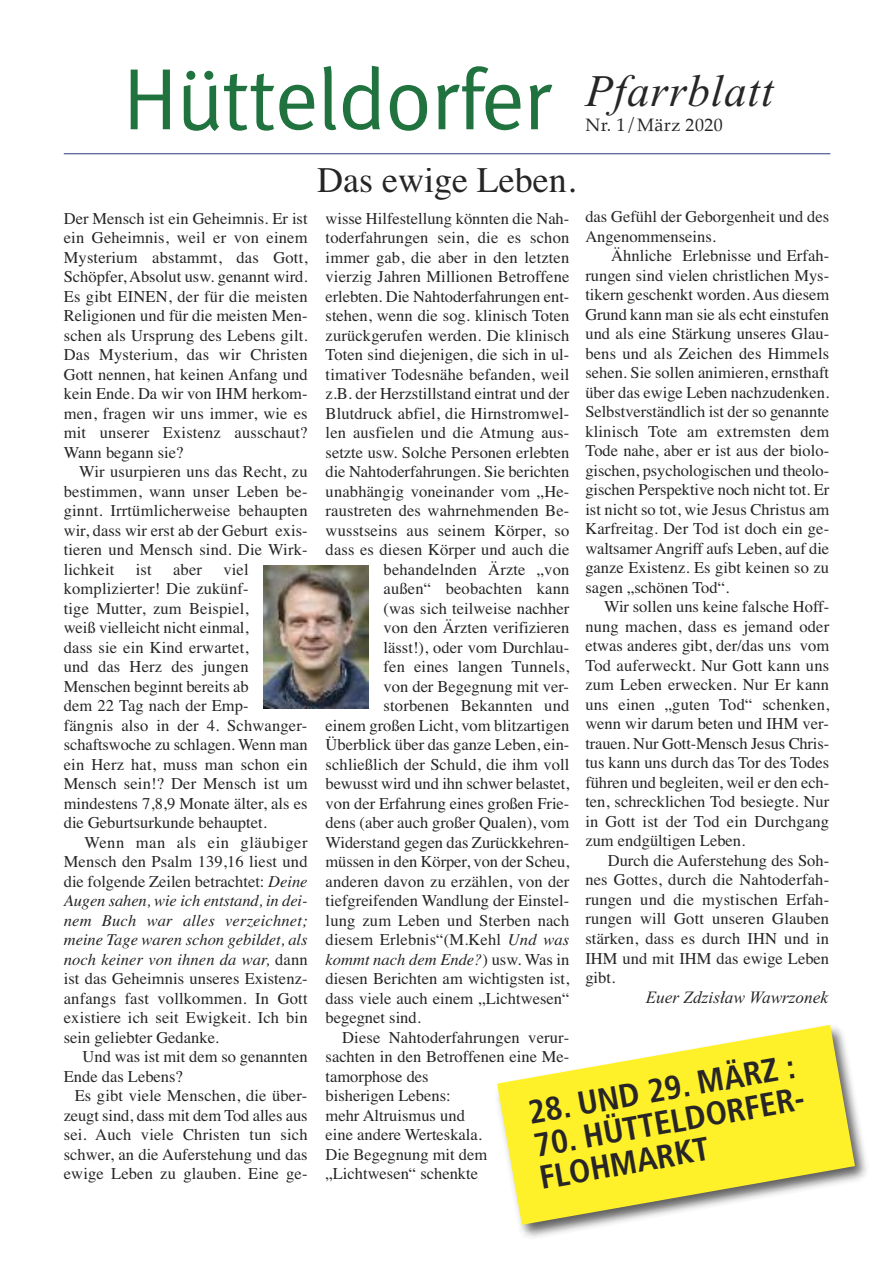
<style>
.page{position:relative;width:893px;height:1263px;background:#fff}
.page>*{position:absolute;margin:0;border:0;box-sizing:border-box;transform-origin:0 0}
.t1{font:87px "Meta";letter-spacing:-.015em;color:#20733f}
.t2{font:italic 45px "Times New Roman";letter-spacing:.02em;color:#272526}
.t3{font:36px "Times";color:#272526}
.t4{font:700 condensed 33px/33px "Frutiger";color:#272526}
.t5{font:18px "Palatino";letter-spacing:.02em;color:#272526}
.t6{font:italic 17.25px "Times New Roman";color:#272526}
.t7{font:16.5px/19.5px "Times";color:#272526;text-align:justify}
.t8{font:italic 16.5px "Times";color:#272526}
.s1{font-style:italic}
.s2{font-style:normal}
</style>
<div class="page">
<img style="left:264px;top:565px;width:105px;height:143px">
<hr style="left:64px;top:153px;width:766px;height:1px;background:#283d7b">
<img style="left:520px;top:1103px;width:347px;height:135px">
<svg style="left:497px;top:1025px;width:358px;height:200px;fill:#fff129"></svg>
<h1 class="t1" style="left:123px;top:48px;width:430px">Hütteldorfer</h1>
<h2 class="t2" style="left:585px;top:64px;width:190px">Pfarrblatt</h2>
<p class="t5" style="left:585px;top:117px;width:139px">Nr. 1/März 2020</p>
<p class="t7" style="left:64px;top:208px;width:245px">Der Mensch ist ein Geheimnis. Er ist ein Geheimnis, weil er von einem Mysterium abstammt, das Gott, Schöpfer, Absolut usw. genannt wird.<br>Es gibt EINEN, der für die meisten Religionen und für die meisten Men&shy;schen als Ursprung des Lebens gilt.<br>Das Mysterium, das wir Christen Gott nennen, hat keinen Anfang und kein Ende. Da wir von IHM herkom&shy;men, fragen wir uns immer, wie es mit unserer Existenz ausschaut?<br>Wann begann sie?</p>
<p class="t7" style="left:64px;top:462px;width:245px;text-indent:15px">Wir usurpieren uns das Recht, zu bestimmen, wann unser Leben be&shy;ginnt. Irrtümlicherweise behaupten wir, dass wir erst ab der Geburt exis&shy;tieren und Mensch sind. Die Wirk&shy;lichkeit</p>
<p class="t7" style="left:64px;top:559px;width:245px;text-align:left;text-indent:160px">viel komplizierter! Die zukünf-<br>tige Mutter, zum Beispiel,<br>weiß vielleicht nicht einmal,<br>dass sie ein Kind erwartet,<br>und das Herz des jungen<br>Menschen beginnt bereits ab<br>dem 22 Tag nach der Emp-<br>fängnis also in der 4. Schwanger&shy;schaftswoche zu schlagen. Wenn man ein Herz hat, muss man schon ein<br>Mensch sein!? Der Mensch ist um mindestens 7,8,9 Monate älter, als es die Geburtsurkunde behauptet.</p>
<p class="t7" style="left:64px;top:832px;width:245px;text-indent:21px">Wenn man als ein gläubiger Mensch den Psalm 139,16 liest und die folgende Zeilen betrachtet: <span class="s1">Deine Augen sahen, wie ich entstand, in dei&shy;nem Buch war alles verzeichnet; meine Tage waren schon gebildet, als noch keiner von ihnen da war,</span> dann ist das Geheimnis unseres Existenz&shy;anfangs fast vollkommen. In Gott existiere ich seit Ewigkeit. Ich bin sein geliebter Gedanke.</p>
<p class="t7" style="left:64px;top:1047px;width:245px;text-indent:19px">Und was ist mit dem so genannten<br>Ende das Lebens?</p>
<p class="t7" style="left:64px;top:1086px;width:245px;text-indent:11px">Es gibt viele Menschen, die über&shy;zeugt sind, dass mit dem Tod alles aus sei. Auch viele Christen tun sich schwer, an die Auferstehung und das ewige Leben zu glauben. Eine ge-</p>
<p class="t7" style="left:136px;top:559px;width:17px">ist</p>
<p class="t7" style="left:173px;top:559px;width:30px">aber</p>
<h3 class="t3" style="left:317px;top:159px;width:260px">Das ewige Leben.</h3>
<p class="t7" style="left:326px;top:208px;width:245px">wisse Hilfestellung könnten die Nah-</p>
<p class="t7" style="left:326px;top:228px;width:245px">toderfahrungen sein, die es schon</p>
<p class="t7" style="left:326px;top:247px;width:245px">immer gab, die aber in den letzten</p>
<p class="t7" style="left:326px;top:267px;width:245px">vierzig Jahren Millionen Betroffene</p>
<p class="t7" style="left:326px;top:286px;width:245px">erlebten. Die Nahtoderfahrungen ent-</p>
<p class="t7" style="left:326px;top:306px;width:245px">stehen, wenn die sog. klinisch Toten</p>
<p class="t7" style="left:326px;top:325px;width:245px">zurückgerufen werden. Die klinisch</p>
<p class="t7" style="left:326px;top:345px;width:245px">Toten sind diejenigen, die sich in ul-</p>
<p class="t7" style="left:326px;top:364px;width:245px">timativer Todesnähe befanden, weil</p>
<p class="t7" style="left:326px;top:384px;width:245px">z.B. der Herzstillstand eintrat und der</p>
<p class="t7" style="left:326px;top:403px;width:245px">Blutdruck abfiel, die Hirnstromwel-</p>
<p class="t7" style="left:326px;top:423px;width:245px">len ausfielen und die Atmung aus-</p>
<p class="t7" style="left:326px;top:442px;width:245px">setzte usw. Solche Personen erlebten</p>
<p class="t7" style="left:326px;top:462px;width:245px">die Nahtoderfahrungen. Sie berichten</p>
<p class="t7" style="left:326px;top:481px;width:245px">unabhängig voneinander vom „He-</p>
<p class="t7" style="left:326px;top:501px;width:245px">raustreten des wahrnehmenden Be-</p>
<p class="t7" style="left:326px;top:520px;width:245px">wusstseins aus seinem Körper, so</p>
<p class="t7" style="left:326px;top:540px;width:245px">dass es diesen Körper und auch die</p>
<p class="t7" style="left:384px;top:559px;width:187px">behandelnden Ärzte „von</p>
<p class="t7" style="left:384px;top:579px;width:187px">außen“ beobachten kann</p>
<p class="t7" style="left:384px;top:598px;width:187px">(was sich teilweise nachher</p>
<p class="t7" style="left:384px;top:618px;width:187px">von den Ärzten verifizieren</p>
<p class="t7" style="left:384px;top:637px;width:187px">lässt!), oder vom Durchlau-</p>
<p class="t7" style="left:384px;top:657px;width:187px">fen eines langen Tunnels,</p>
<p class="t7" style="left:384px;top:676px;width:187px">von der Begegnung mit ver-</p>
<p class="t7" style="left:384px;top:696px;width:187px">storbenen Bekannten und</p>
<p class="t7" style="left:326px;top:715px;width:245px">einem großen Licht, vom blitzartigen</p>
<p class="t7" style="left:326px;top:735px;width:245px">Überblick über das ganze Leben, ein-</p>
<p class="t7" style="left:326px;top:754px;width:245px">schließlich der Schuld, die ihm voll</p>
<p class="t7" style="left:326px;top:774px;width:245px">bewusst wird und ihn schwer belastet,</p>
<p class="t7" style="left:326px;top:793px;width:245px">von der Erfahrung eines großen Frie-</p>
<p class="t7" style="left:326px;top:813px;width:245px">dens (aber auch großer Qualen), vom</p>
<p class="t7" style="left:326px;top:832px;width:245px">Widerstand gegen das Zurückkehren-</p>
<p class="t7" style="left:326px;top:852px;width:245px">müssen in den Körper, von der Scheu,</p>
<p class="t7" style="left:326px;top:871px;width:245px">anderen davon zu erzählen, von der</p>
<p class="t7" style="left:326px;top:891px;width:245px">tiefgreifenden Wandlung der Einstel-</p>
<p class="t7" style="left:326px;top:910px;width:245px">lung zum Leben und Sterben nach</p>
<p class="t7" style="left:326px;top:930px;width:245px">diesem Erlebnis“(M.Kehl <span class="s1">Und was</span></p>
<p class="t8" style="left:326px;top:949px;width:245px">kommt nach dem Ende?<span class="s2">) usw. Was in</span></p>
<p class="t7" style="left:326px;top:969px;width:245px">diesen Berichten am wichtigsten ist,</p>
<p class="t7" style="left:326px;top:988px;width:245px">dass viele auch einem „Lichtwesen“</p>
<p class="t7" style="left:326px;top:1008px;width:97px">begegnet sind.</p>
<p class="t7" style="left:342px;top:1027px;width:229px">Diese Nahtoderfahrungen verur-</p>
<p class="t7" style="left:326px;top:1047px;width:245px">sachten in den Betroffenen eine Me-</p>
<p class="t7" style="left:326px;top:1066px;width:105px">tamorphose des</p>
<p class="t7" style="left:326px;top:1086px;width:127px">bisherigen Lebens:</p>
<p class="t7" style="left:326px;top:1105px;width:141px">mehr Altruismus und</p>
<p class="t7" style="left:326px;top:1125px;width:158px">eine andere Werteskala.</p>
<p class="t7" style="left:326px;top:1144px;width:163px">Die Begegnung mit dem</p>
<p class="t7" style="left:326px;top:1164px;width:154px">„Lichtwesen“ schenkte</p>
<p class="t7" style="left:585px;top:207px;width:245px">das Gefühl der Geborgenheit und des<br>Angenommenseins.</p>
<p class="t7" style="left:585px;top:246px;width:245px;text-indent:26px">Ähnliche Erlebnisse und Erfah&shy;rungen sind vielen christlichen Mys&shy;tikern geschenkt worden. Aus diesem Grund kann man sie als echt einstufen und als eine Stärkung unseres Glau&shy;bens und als Zeichen des Himmels sehen. Sie sollen animieren, ernsthaft über das ewige Leben nachzudenken.<br>Selbstverständlich ist der so genannte klinisch Tote am extremsten dem Tode nahe, aber er ist aus der biolo&shy;gischen, psychologischen und theolo&shy;gischen Perspektive noch nicht tot. Er ist nicht so tot, wie Jesus Christus am Karfreitag. Der Tod ist doch ein ge&shy;waltsamer Angriff aufs Leben, auf die ganze Existenz. Es gibt keinen so zu sagen „schönen Tod“.</p>
<p class="t7" style="left:585px;top:597px;width:245px;text-indent:19px">Wir sollen uns keine falsche Hoff&shy;nung machen, dass es jemand oder etwas anderes gibt, der/das uns vom Tod auferweckt. Nur Gott kann uns zum Leben erwecken. Nur Er kann uns einen „guten Tod“ schenken, wenn wir darum beten und IHM ver&shy;trauen. Nur Gott-Mensch Jesus Chris&shy;tus kann uns durch das Tor des Todes führen und begleiten, weil er den ech&shy;ten, schrecklichen Tod besiegte. Nur in Gott ist der Tod ein Durchgang zum endgültigen Leben.</p>
<p class="t7" style="left:585px;top:850px;width:245px;text-indent:22px">Durch die Auferstehung des Soh&shy;nes Gottes, durch die Nahtoderfah&shy;rungen und die mystischen Erfah&shy;rungen will Gott unseren Glauben stärken, dass es durch IHN und in IHM und mit IHM das ewige Leben gibt.</p>
<p class="t6" style="left:646px;top:987px;width:184px">Euer Zdzisław Wawrzonek</p>
<h3 class="t4" style="left:526px;top:1099px;width:272px;rotate:-10deg">28. UND 29. MÄRZ :</h3>
<h3 class="t4" style="left:532px;top:1132px;width:274px;rotate:-10deg">70. HÜTTELDORFER-<br>FLOHMARKT</h3>
</div>
